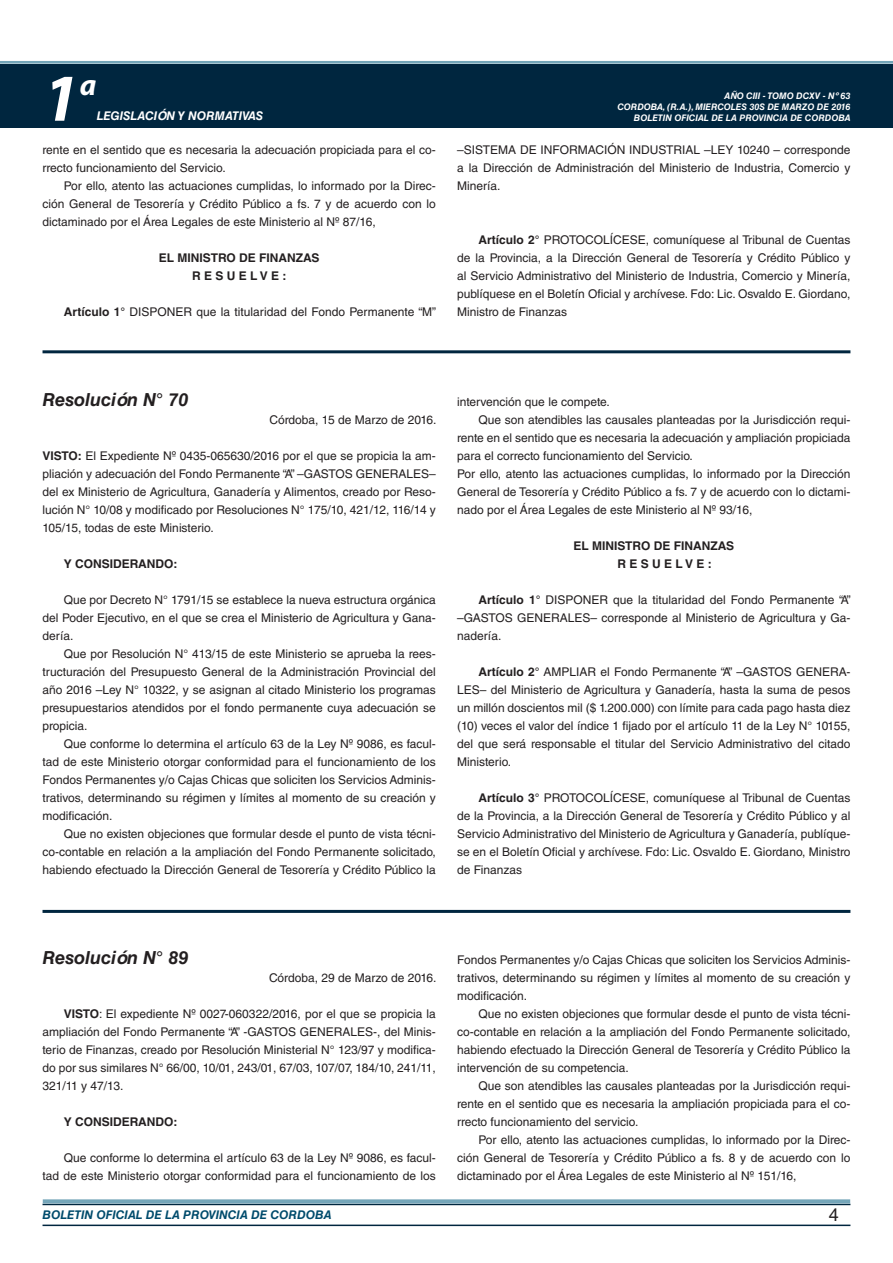
<style>
.page{position:relative;width:893px;height:1263px;background:#fff}
.page>*{position:absolute;margin:0;border:0;box-sizing:border-box;transform-origin:0 0}
.t1{font:italic 700 67.5px "Myriad Pro";color:#fff}
.t2{font:italic 700 30px "Myriad Pro";color:#fff}
.DOC__N{font:italic 700 18px "Helvetica LT Std";color:#231f20}
.t3{font:18px "Helvetica LT Std";color:#231f20}
.TEXTO_BASE{font:12px/18px "Helvetica LT Std";color:#231f20;text-align:justify}
.TEXTO_BASE-2{font:700 12px "Helvetica LT Std";color:#231f20}
.t4{font:italic 700 12px "Helvetica LT Std";color:#004b6c}
.t5{font:italic 700 12px "Helvetica LT Std";color:#fff}
.t6{font:italic 700 9px/10.8px "Helvetica LT Std";color:#fff;text-align:right}
.s1{font-weight:700}
</style>
<div class="page">
<div style="left:0;top:61px;width:893px;height:6px;background:#fff;opacity:.75"></div>
<div style="left:0;top:64px;width:893px;height:64px;background:#00263f"></div>
<hr style="left:43px;top:1224px;width:807px;height:2px;background:#00263f">
<div style="left:42px;top:1198px;width:809px;height:8px;background:#fff;opacity:.75"></div>
<hr style="left:43px;top:350px;width:807px;height:3px;background:#00263f">
<hr style="left:43px;top:910px;width:807px;height:3px;background:#00263f">
<h1 class="t1" style="left:43px;top:54px;width:38px">1</h1>
<h2 class="t2" style="left:80px;top:66px;width:18px">a</h2>
<p class="t5" style="left:97px;top:109px;width:168px">LEGISLACIÓN Y NORMATIVAS</p>
<p class="TEXTO_BASE" style="left:43px;top:141px;width:395px">rente en el sentido que es necesaria la adecuación propiciada para el co&shy;rrecto funcionamiento del Servicio.</p>
<p class="TEXTO_BASE" style="left:43px;top:177px;width:395px;text-indent:21px">Por ello, atento las actuaciones cumplidas, lo informado por la Direc&shy;ción General de Tesorería y Crédito Público a fs. 7 y de acuerdo con lo dictaminado por el Área Legales de este Ministerio al Nº 87/16,</p>
<p class="TEXTO_BASE-2" style="left:159px;top:250px;width:162px">EL MINISTRO DE FINANZAS</p>
<p class="TEXTO_BASE-2" style="left:192px;top:268px;width:96px">R E S U E L V E :</p>
<p class="TEXTO_BASE" style="left:64px;top:303px;width:374px"><span class="s1">Artículo 1°</span> DISPONER que la titularidad del Fondo Permanente “M”</p>
<p class="t6" style="left:617px;top:91px;width:235px">AÑO CIII - TOMO DCXV - Nº 63<br>CORDOBA, (R.A.), MIERCOLES 30S DE MARZO DE 2016<br>BOLETIN OFICIAL DE LA PROVINCIA DE CORDOBA</p>
<p class="TEXTO_BASE" style="left:457px;top:141px;width:395px">–SISTEMA DE INFORMACIÓN INDUSTRIAL –LEY 10240 – corresponde a la Dirección de Administración del Ministerio de Industria, Comercio y Minería.</p>
<p class="TEXTO_BASE" style="left:457px;top:231px;width:395px;text-indent:21px"><span class="s1">Artículo 2°</span> PROTOCOLÍCESE, comuníquese al Tribunal de Cuentas de la Provincia, a la Dirección General de Tesorería y Crédito Público y al Servicio Administrativo del Ministerio de Industria, Comercio y Minería, publíquese en el Boletín Oficial y archívese. Fdo: Lic. Osvaldo E. Giordano,</p>
<p class="TEXTO_BASE" style="left:457px;top:303px;width:112px">Ministro de Finanzas</p>
<p class="DOC__N" style="left:43px;top:388px;width:147px">Resolución N° 70</p>
<p class="TEXTO_BASE" style="left:270px;top:411px;width:168px">Córdoba, 15 de Marzo de 2016.</p>
<p class="TEXTO_BASE" style="left:43px;top:447px;width:395px"><span class="s1">VISTO:</span> El Expediente Nº 0435-065630/2016 por el que se propicia la am&shy;pliación y adecuación del Fondo Permanente “A” –GASTOS GENERALES– del ex Ministerio de Agricultura, Ganadería y Alimentos, creado por Reso&shy;lución N° 10/08 y modificado por Resoluciones N° 175/10, 421/12, 116/14 y 105/15, todas de este Ministerio.</p>
<p class="TEXTO_BASE-2" style="left:64px;top:556px;width:115px">Y CONSIDERANDO:</p>
<p class="TEXTO_BASE" style="left:43px;top:591px;width:395px;text-indent:21px">Que por Decreto N° 1791/15 se establece la nueva estructura orgánica del Poder Ejecutivo, en el que se crea el Ministerio de Agricultura y Gana&shy;dería.</p>
<p class="TEXTO_BASE" style="left:43px;top:645px;width:395px;text-indent:21px">Que por Resolución N° 413/15 de este Ministerio se aprueba la rees&shy;tructuración del Presupuesto General de la Administración Provincial del año 2016 –Ley N° 10322, y se asignan al citado Ministerio los programas presupuestarios atendidos por el fondo permanente cuya adecuación se propicia.</p>
<p class="TEXTO_BASE" style="left:43px;top:735px;width:395px;text-indent:21px">Que conforme lo determina el artículo 63 de la Ley Nº 9086, es facul&shy;tad de este Ministerio otorgar conformidad para el funcionamiento de los Fondos Permanentes y/o Cajas Chicas que soliciten los Servicios Adminis&shy;trativos, determinando su régimen y límites al momento de su creación y modificación.</p>
<p class="TEXTO_BASE" style="left:43px;top:825px;width:395px;text-indent:21px">Que no existen objeciones que formular desde el punto de vista técni&shy;co-contable en relación a la ampliación del Fondo Permanente solicitado, habiendo efectuado la Dirección General de Tesorería y Crédito Público la</p>
<p class="TEXTO_BASE" style="left:457px;top:393px;width:154px">intervención que le compete.</p>
<p class="TEXTO_BASE" style="left:457px;top:411px;width:395px;text-indent:21px">Que son atendibles las causales planteadas por la Jurisdicción requi&shy;rente en el sentido que es necesaria la adecuación y ampliación propiciada para el correcto funcionamiento del Servicio.</p>
<p class="TEXTO_BASE" style="left:457px;top:465px;width:395px">Por ello, atento las actuaciones cumplidas, lo informado por la Dirección General de Tesorería y Crédito Público a fs. 7 y de acuerdo con lo dictami&shy;nado por el Área Legales de este Ministerio al Nº 93/16,</p>
<p class="TEXTO_BASE-2" style="left:573px;top:538px;width:162px">EL MINISTRO DE FINANZAS</p>
<p class="TEXTO_BASE-2" style="left:617px;top:556px;width:96px">R E S U E L V E :</p>
<p class="TEXTO_BASE" style="left:457px;top:591px;width:395px;text-indent:21px"><span class="s1">Artículo 1°</span> DISPONER que la titularidad del Fondo Permanente “A” –GASTOS GENERALES– corresponde al Ministerio de Agricultura y Ga&shy;nadería.</p>
<p class="TEXTO_BASE" style="left:457px;top:663px;width:395px;text-indent:21px"><span class="s1">Artículo 2°</span> AMPLIAR el Fondo Permanente “A” –GASTOS GENERA-LES– del Ministerio de Agricultura y Ganadería, hasta la suma de pesos un millón doscientos mil ($ 1.200.000) con límite para cada pago hasta diez (10) veces el valor del índice 1 fijado por el artículo 11 de la Ley N° 10155, del que será responsable el titular del Servicio Administrativo del citado Ministerio.</p>
<p class="TEXTO_BASE" style="left:457px;top:789px;width:395px;text-indent:21px"><span class="s1">Artículo 3°</span> PROTOCOLÍCESE, comuníquese al Tribunal de Cuentas de la Provincia, a la Dirección General de Tesorería y Crédito Público y al Servicio Administrativo del Ministerio de Agricultura y Ganadería, publíque&shy;se en el Boletín Oficial y archívese. Fdo: Lic. Osvaldo E. Giordano, Ministro de Finanzas</p>
<p class="DOC__N" style="left:43px;top:946px;width:147px">Resolución N° 89</p>
<p class="TEXTO_BASE" style="left:269px;top:969px;width:169px">Córdoba, 29 de Marzo de 2016.</p>
<p class="TEXTO_BASE" style="left:43px;top:1005px;width:395px;text-indent:21px"><span class="s1">VISTO</span>: El expediente Nº 0027-060322/2016, por el que se propicia la ampliación del Fondo Permanente “A” -GASTOS GENERALES-, del Minis&shy;terio de Finanzas, creado por Resolución Ministerial N° 123/97 y modifica&shy;do por sus similares N° 66/00, 10/01, 243/01, 67/03, 107/07, 184/10, 241/11, 321/11 y 47/13.</p>
<p class="TEXTO_BASE-2" style="left:64px;top:1114px;width:115px">Y CONSIDERANDO:</p>
<p class="TEXTO_BASE" style="left:43px;top:1149px;width:395px;text-align:right">Que conforme lo determina el artículo 63 de la Ley Nº 9086, es facul-<br>tad de este Ministerio otorgar conformidad para el funcionamiento de los</p>
<p class="TEXTO_BASE" style="left:457px;top:951px;width:395px">Fondos Permanentes y/o Cajas Chicas que soliciten los Servicios Adminis&shy;trativos, determinando su régimen y límites al momento de su creación y modificación.</p>
<p class="TEXTO_BASE" style="left:457px;top:1005px;width:395px;text-indent:21px">Que no existen objeciones que formular desde el punto de vista técni&shy;co-contable en relación a la ampliación del Fondo Permanente solicitado, habiendo efectuado la Dirección General de Tesorería y Crédito Público la intervención de su competencia.</p>
<p class="TEXTO_BASE" style="left:457px;top:1077px;width:395px;text-indent:21px">Que son atendibles las causales planteadas por la Jurisdicción requi&shy;rente en el sentido que es necesaria la ampliación propiciada para el co&shy;rrecto funcionamiento del servicio.</p>
<p class="TEXTO_BASE" style="left:457px;top:1131px;width:395px;text-indent:21px">Por ello, atento las actuaciones cumplidas, lo informado por la Direc&shy;ción General de Tesorería y Crédito Público a fs. 8 y de acuerdo con lo dictaminado por el Área Legales de este Ministerio al Nº 151/16,</p>
<p class="t4" style="left:43px;top:1208px;width:290px">BOLETIN OFICIAL DE LA PROVINCIA DE CORDOBA</p>
<h3 class="t3" style="left:829px;top:1204px;width:12px">4</h3>
</div>
